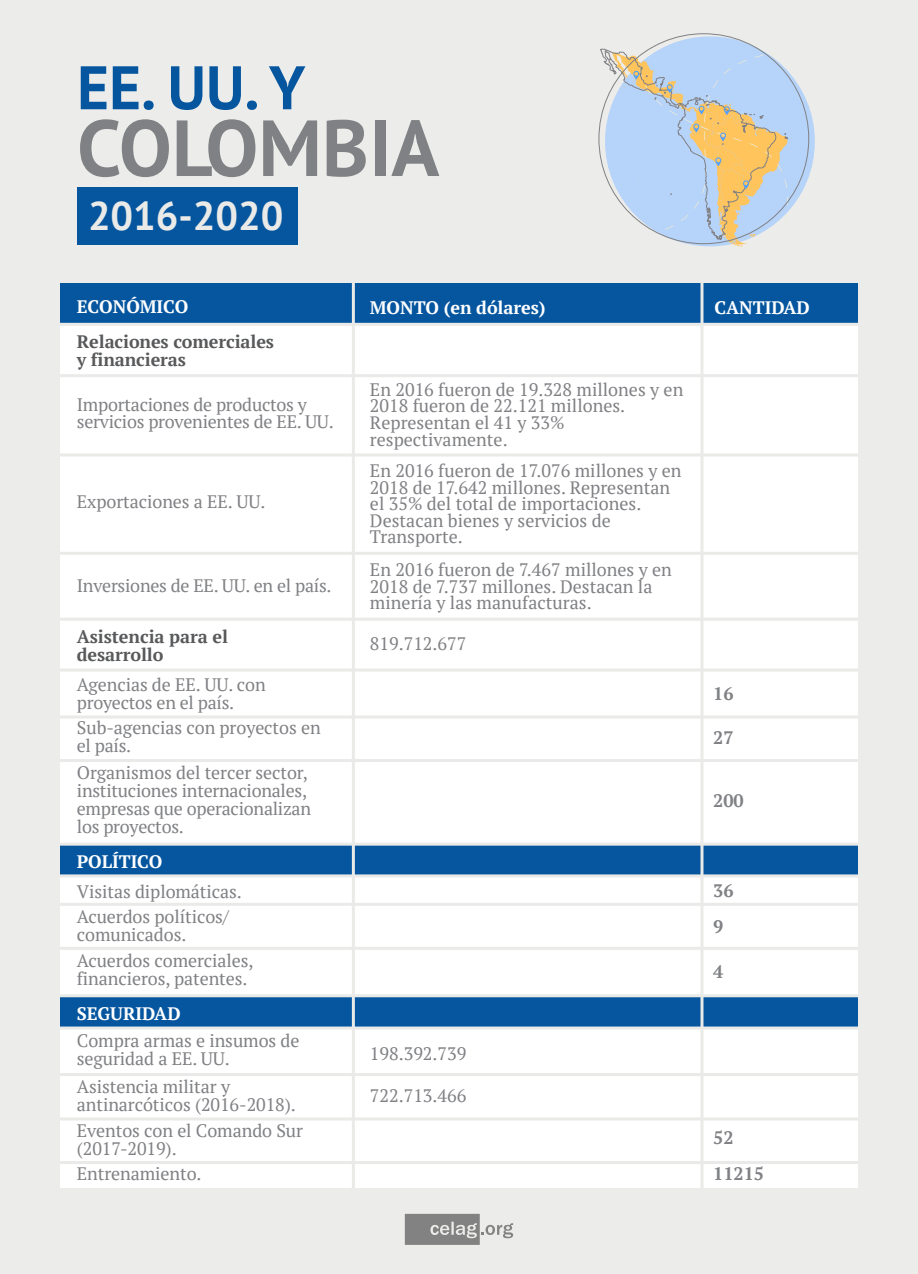
<style>
.page{position:relative;width:918px;height:1274px;background:#fff}
.page>*{position:absolute;margin:0;border:0;box-sizing:border-box;transform-origin:0 0}
.t1{font:700 79.35px "PT Sans";color:#808184}
.t2{font:700 61.35px "PT Sans";color:#05569f}
.t3{font:700 39.9px "PT Sans";color:#eaeae8}
.t4{font:18px/16.5px "PT Serif";letter-spacing:-.005em;color:#808184}
.t5{font:700 18px/18px "PT Serif";letter-spacing:-.005em;color:#58595b}
.t6{font:700 18px "PT Serif";letter-spacing:-.005em;color:#fff}
.t7{font:700 18px/36px "PT Serif";color:#808184}
</style>
<div class="page">
<div style="left:0;top:0;width:918px;height:1273px;background:#eaeae8"></div>
<div style="left:60px;top:285px;width:798px;height:902px;background:#fff"></div>
<div style="left:60px;top:283px;width:798px;height:41px;background:#05569f"></div>
<div style="left:60px;top:843px;width:798px;height:32px;background:#05569f"></div>
<div style="left:60px;top:995px;width:798px;height:32px;background:#05569f"></div>
<div style="left:605px;top:36px;width:210px;height:210px;background:#b6d3fa;border-radius:50%"></div>
<svg style="left:600px;top:48px;width:188px;height:199px"></svg>
<div style="left:77px;top:187px;width:221px;height:58px;background:#05569f"></div>
<hr style="left:352px;top:282px;width:3px;height:905px;background:#eaeae8">
<hr style="left:700px;top:282px;width:3px;height:905px;background:#eaeae8">
<hr style="left:60px;top:374px;width:798px;height:3px;background:#eaeae8">
<hr style="left:60px;top:453px;width:798px;height:3px;background:#eaeae8">
<hr style="left:60px;top:551px;width:798px;height:3px;background:#eaeae8">
<hr style="left:60px;top:617px;width:798px;height:3px;background:#eaeae8">
<hr style="left:60px;top:668px;width:798px;height:3px;background:#eaeae8">
<hr style="left:60px;top:715px;width:798px;height:3px;background:#eaeae8">
<hr style="left:60px;top:758px;width:798px;height:3px;background:#eaeae8">
<hr style="left:60px;top:842px;width:798px;height:3px;background:#eaeae8">
<hr style="left:60px;top:874px;width:798px;height:3px;background:#eaeae8">
<hr style="left:60px;top:902px;width:798px;height:3px;background:#eaeae8">
<hr style="left:60px;top:946px;width:798px;height:3px;background:#eaeae8">
<hr style="left:60px;top:994px;width:798px;height:3px;background:#eaeae8">
<hr style="left:60px;top:1026px;width:798px;height:3px;background:#eaeae8">
<hr style="left:60px;top:1072px;width:798px;height:3px;background:#eaeae8">
<hr style="left:60px;top:1117px;width:798px;height:3px;background:#eaeae8">
<hr style="left:60px;top:1160px;width:798px;height:3px;background:#eaeae8">
<hr style="left:60px;top:323px;width:798px;height:3px;background:#eaeae8">
<svg style="left:405px;top:1213px;width:108px;height:31px"></svg>
<h2 class="t2" style="left:77px;top:47px;width:230px">EE. UU. Y</h2>
<h1 class="t1" style="left:77px;top:95px;width:364px">COLOMBIA</h1>
<h3 class="t3" style="left:88px;top:189px;width:197px">2016-2020</h3>
<p class="t6" style="left:77px;top:295px;width:113px">ECONÓMICO</p>
<p class="t6" style="left:370px;top:296px;width:177px">MONTO (en dólares)</p>
<p class="t6" style="left:715px;top:296px;width:97px">CANTIDAD</p>
<p class="t5" style="left:77px;top:333px;width:199px">Relaciones comerciales y financieras</p>
<p class="t4" style="left:77px;top:396px;width:258px">Importaciones de productos y servicios provenientes de EE. UU.</p>
<p class="t4" style="left:370px;top:381px;width:315px">En 2016 fueron de 19.328 millones y en<br>2018 fueron de 22.121 millones.<br>Representan el 41 y 33% respectivamente.</p>
<p class="t4" style="left:370px;top:462px;width:313px">En 2016 fueron de 17.076 millones y en<br>2018 de 17.642 millones. Representan el 35% del total de importaciones.<br>Destacan bienes y servicios de<br>Transporte.</p>
<p class="t4" style="left:370px;top:561px;width:304px">En 2016 fueron de 7.467 millones y en<br>2018 de 7.737 millones. Destacan la minería y las manufacturas.</p>
<p class="t4" style="left:370px;top:634px;width:98px">819.712.677</p>
<p class="t4" style="left:77px;top:492px;width:190px">Exportaciones a EE. UU.</p>
<p class="t4" style="left:77px;top:576px;width:256px">Inversiones de EE. UU. en el país.</p>
<p class="t5" style="left:77px;top:627px;width:153px">Asistencia para el desarrollo</p>
<p class="t4" style="left:77px;top:675px;width:190px;line-height:18px">Agencias de EE. UU. con proyectos en el país.</p>
<p class="t4" style="left:77px;top:718px;width:245px;line-height:18px">Sub-agencias con proyectos en el país.</p>
<p class="t4" style="left:77px;top:763px;width:236px;line-height:18px">Organismos del tercer sector, instituciones internacionales, empresas que operacionalizan los proyectos.</p>
<p class="t6" style="left:77px;top:849px;width:87px">POLÍTICO</p>
<p class="t4" style="left:77px;top:878px;width:167px;line-height:25.5px">Visitas diplomáticas.<br>Acuerdos políticos/</p>
<p class="t4" style="left:77px;top:921px;width:178px;line-height:25.5px">comunicados.<br>Acuerdos comerciales,</p>
<p class="t4" style="left:77px;top:969px;width:172px">financieros, patentes.</p>
<p class="t6" style="left:77px;top:1001px;width:105px">SEGURIDAD</p>
<p class="t4" style="left:77px;top:1030px;width:224px;line-height:18px">Compra armas e insumos de seguridad a EE. UU.</p>
<p class="t4" style="left:77px;top:1077px;width:220px;line-height:18px">Asistencia militar y antinarcóticos (2016-2018).</p>
<p class="t4" style="left:77px;top:1120px;width:228px;line-height:18px">Eventos con el Comando Sur (2017-2019).</p>
<p class="t4" style="left:77px;top:1164px;width:126px">Entrenamiento.</p>
<p class="t7" style="left:713px;top:675px;width:22px">16</p>
<p class="t7" style="left:713px;top:718px;width:22px">27</p>
<p class="t7" style="left:713px;top:781px;width:32px">200</p>
<p class="t7" style="left:713px;top:871px;width:22px">36<br>9</p>
<p class="t7" style="left:713px;top:952px;width:12px">4</p>
<p class="t4" style="left:370px;top:1044px;width:98px">198.392.739</p>
<p class="t4" style="left:370px;top:1086px;width:98px">722.713.466</p>
<p class="t7" style="left:713px;top:1119px;width:52px">52<br>11215</p>
</div>
